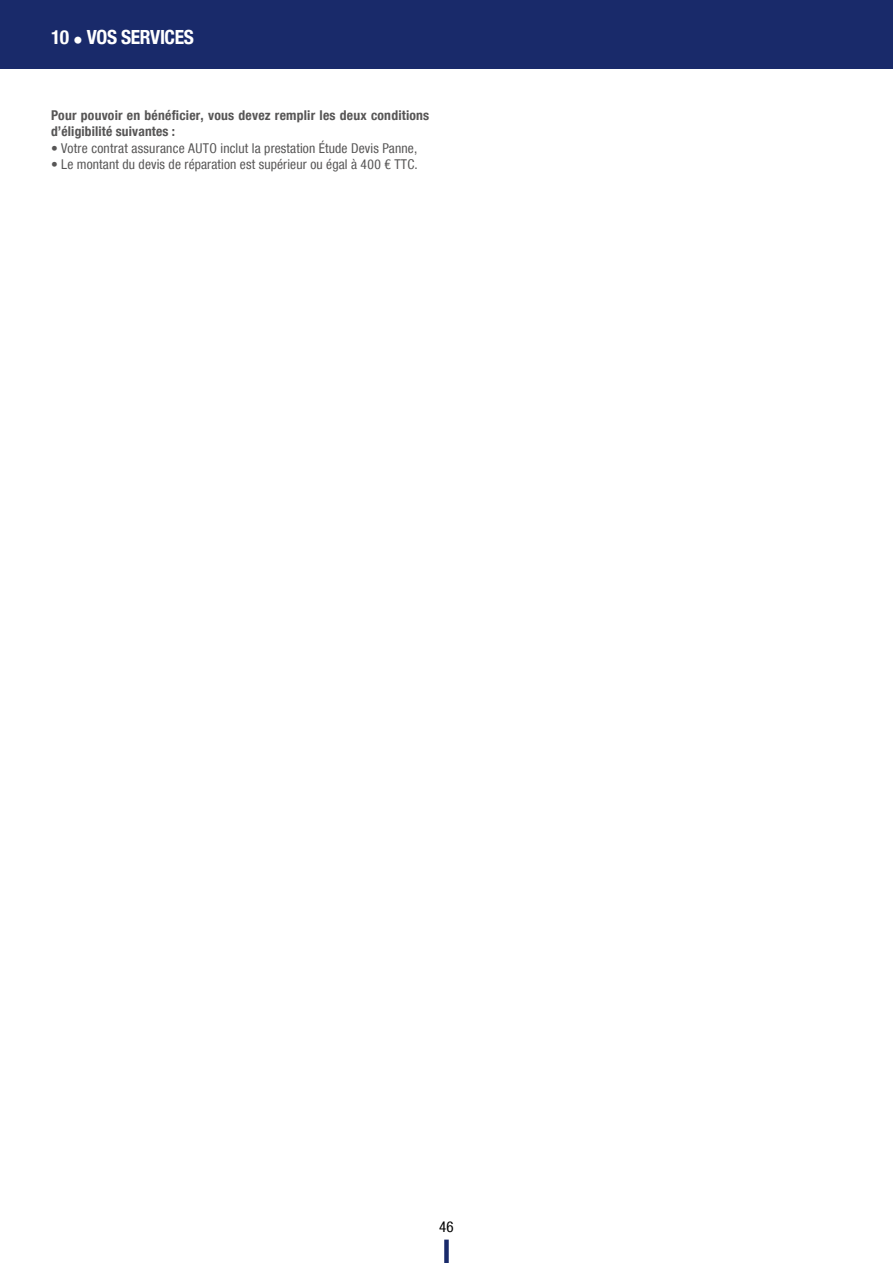
<style>
.page{position:relative;width:893px;height:1263px;background:#fff}
.page>*{position:absolute;margin:0;border:0;box-sizing:border-box;transform-origin:0 0}
.t1{font:700 condensed 19.5px "Helvetica Neue LT Com";letter-spacing:-.02em;color:#fff}
.t2{font:condensed 15px "Helvetica Neue LT Com";color:#000}
.t3{font:condensed 13.5px "Helvetica Neue LT Com";letter-spacing:.01em;color:#575656}
.t4{font:700 condensed 13.5px/16.2px "Helvetica Neue LT Com";letter-spacing:.015em;color:#575656}
</style>
<div class="page">
<div style="left:444px;top:1239px;width:5px;height:24px;background:#192a6a"></div>
<div style="left:0;top:0;width:893px;height:68px;background:#192a6a"></div>
<h1 class="t1" style="left:51px;top:26px;width:144px">10 • VOS SERVICES</h1>
<p class="t4" style="left:51px;top:107px;width:380px">Pour pouvoir en bénéficier, vous devez remplir les deux conditions d’éligibilité suivantes :</p>
<p class="t3" style="left:51px;top:140px;width:368px">• Votre contrat assurance AUTO inclut la prestation Étude Devis Panne,</p>
<p class="t3" style="left:51px;top:156px;width:368px">• Le montant du devis de réparation est supérieur ou égal à 400 € TTC.</p>
<p class="t2" style="left:439px;top:1218px;width:16px">46</p>
</div>
